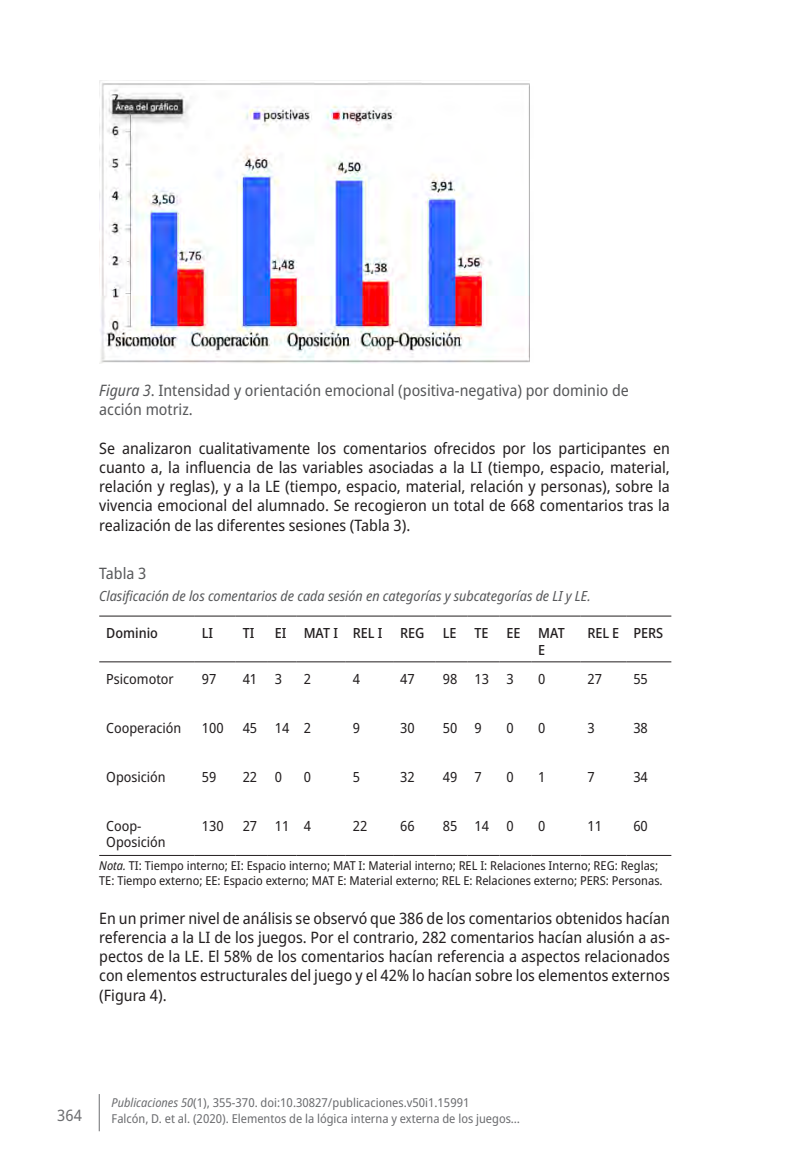
<style>
.page{position:relative;width:794px;height:1166px;background:#fff}
.page>*{position:absolute;margin:0;border:0;box-sizing:border-box;transform-origin:0 0}
.t1{font:semi-condensed 15.75px/19.2px "Noto Sans";color:#231f20;text-align:justify}
.piedefoto{font:semi-condensed 15.75px/19.2px "Noto Sans";color:#57585a}
.leyenda_numerotabla{font:semi-condensed 15.75px "Noto Sans";color:#57585a}
.t2{font:semi-condensed 15.75px "Noto Sans";color:#6c6d70}
.tablas_txt{font:semi-condensed 14px/16.8px "Noto Sans";color:#231f20}
.piedetabla{font:italic semi-condensed 14px "Noto Sans";color:#57585a}
.tablas_heading{font:500 semi-condensed 14px/16.8px "Noto Sans";color:#231f20}
.tablas_notas_fin{font:semi-condensed 12.25px/14.7px "Noto Sans";color:#231f20}
.t3{font:semi-condensed 12.25px "Noto Sans";color:#6c6d70}
.s1{font-style:italic}
</style>
<div class="page">
<hr style="left:99px;top:1094px;width:1px;height:37px;background:#6c6d70">
<img style="left:99px;top:80px;width:431px;height:283px">
<hr style="left:99px;top:616px;width:96px;height:1px;background:#231f20">
<hr style="left:195px;top:616px;width:41px;height:1px;background:#231f20">
<hr style="left:236px;top:616px;width:32px;height:1px;background:#231f20">
<svg style="left:268px;top:616px;width:29px;height:1px"></svg>
<hr style="left:297px;top:616px;width:49px;height:1px;background:#231f20">
<hr style="left:346px;top:616px;width:47px;height:1px;background:#231f20">
<hr style="left:393px;top:616px;width:43px;height:1px;background:#231f20">
<hr style="left:436px;top:616px;width:31px;height:1px;background:#231f20">
<hr style="left:467px;top:616px;width:32px;height:1px;background:#231f20">
<hr style="left:499px;top:616px;width:32px;height:1px;background:#231f20">
<hr style="left:531px;top:616px;width:49px;height:1px;background:#231f20">
<hr style="left:580px;top:616px;width:46px;height:1px;background:#231f20">
<hr style="left:626px;top:616px;width:45px;height:1px;background:#231f20">
<hr style="left:99px;top:661px;width:96px;height:1px;background:#231f20">
<hr style="left:195px;top:661px;width:41px;height:1px;background:#231f20">
<hr style="left:236px;top:661px;width:32px;height:1px;background:#231f20">
<svg style="left:268px;top:661px;width:29px;height:1px"></svg>
<hr style="left:297px;top:661px;width:49px;height:1px;background:#231f20">
<hr style="left:346px;top:661px;width:47px;height:1px;background:#231f20">
<hr style="left:393px;top:661px;width:43px;height:1px;background:#231f20">
<hr style="left:436px;top:661px;width:31px;height:1px;background:#231f20">
<hr style="left:467px;top:661px;width:32px;height:1px;background:#231f20">
<hr style="left:499px;top:661px;width:32px;height:1px;background:#231f20">
<hr style="left:531px;top:661px;width:49px;height:1px;background:#231f20">
<hr style="left:580px;top:661px;width:46px;height:1px;background:#231f20">
<hr style="left:626px;top:661px;width:45px;height:1px;background:#231f20">
<hr style="left:99px;top:855px;width:96px;height:1px;background:#231f20">
<hr style="left:195px;top:855px;width:41px;height:1px;background:#231f20">
<hr style="left:236px;top:855px;width:32px;height:1px;background:#231f20">
<svg style="left:268px;top:855px;width:29px;height:1px"></svg>
<hr style="left:297px;top:855px;width:49px;height:1px;background:#231f20">
<hr style="left:346px;top:855px;width:47px;height:1px;background:#231f20">
<hr style="left:393px;top:855px;width:43px;height:1px;background:#231f20">
<hr style="left:436px;top:855px;width:31px;height:1px;background:#231f20">
<hr style="left:467px;top:855px;width:32px;height:1px;background:#231f20">
<hr style="left:499px;top:855px;width:32px;height:1px;background:#231f20">
<hr style="left:531px;top:855px;width:49px;height:1px;background:#231f20">
<hr style="left:580px;top:855px;width:46px;height:1px;background:#231f20">
<hr style="left:626px;top:855px;width:45px;height:1px;background:#231f20">
<p class="piedefoto" style="left:99px;top:381px;width:531px"><span class="s1">Figura 3</span>. Intensidad y orientación emocional (positiva-negativa) por dominio de acción motriz.</p>
<p class="t1" style="left:99px;top:439px;width:572px">Se analizaron cualitativamente los comentarios ofrecidos por los participantes en cuanto a, la influencia de las variables asociadas a la LI (tiempo, espacio, material, relación y reglas), y a la LE (tiempo, espacio, material, relación y personas), sobre la vivencia emocional del alumnado. Se recogieron un total de 668 comentarios tras la realización de las diferentes sesiones (Tabla 3).</p>
<p class="leyenda_numerotabla" style="left:99px;top:562px;width:49px">Tabla 3</p>
<p class="piedetabla" style="left:99px;top:586px;width:493px">Clasificación de los comentarios de cada sesión en categorías y subcategorías de LI y LE.</p>
<p class="tablas_heading" style="left:106px;top:625px;width:53px">Dominio</p>
<p class="tablas_heading" style="left:202px;top:625px;width:13px">LI</p>
<p class="tablas_heading" style="left:243px;top:625px;width:13px">TI</p>
<p class="tablas_heading" style="left:275px;top:625px;width:13px">EI</p>
<p class="tablas_heading" style="left:304px;top:625px;width:36px">MAT I</p>
<p class="tablas_heading" style="left:353px;top:625px;width:31px">REL I</p>
<p class="tablas_heading" style="left:400px;top:625px;width:26px">REG</p>
<p class="tablas_heading" style="left:443px;top:625px;width:15px">LE</p>
<p class="tablas_heading" style="left:474px;top:625px;width:16px">TE</p>
<p class="tablas_heading" style="left:506px;top:625px;width:16px">EE</p>
<p class="tablas_heading" style="left:538px;top:625px;width:28px">MAT<br>E</p>
<p class="tablas_heading" style="left:587px;top:625px;width:33px">REL E</p>
<p class="tablas_heading" style="left:633px;top:625px;width:31px">PERS</p>
<p class="tablas_txt" style="left:106px;top:671px;width:69px">Psicomotor</p>
<p class="tablas_txt" style="left:202px;top:671px;width:16px">97</p>
<p class="tablas_txt" style="left:243px;top:671px;width:16px">41</p>
<p class="tablas_txt" style="left:275px;top:671px;width:9px">3</p>
<p class="tablas_txt" style="left:304px;top:671px;width:9px">2</p>
<p class="tablas_txt" style="left:353px;top:671px;width:9px">4</p>
<p class="tablas_txt" style="left:400px;top:671px;width:16px">47</p>
<p class="tablas_txt" style="left:443px;top:671px;width:16px">98</p>
<p class="tablas_txt" style="left:474px;top:671px;width:16px">13</p>
<p class="tablas_txt" style="left:506px;top:671px;width:9px">3</p>
<p class="tablas_txt" style="left:538px;top:671px;width:9px">0</p>
<p class="tablas_txt" style="left:587px;top:671px;width:16px">27</p>
<p class="tablas_txt" style="left:633px;top:671px;width:16px">55</p>
<p class="tablas_txt" style="left:106px;top:719px;width:77px">Cooperación</p>
<p class="tablas_txt" style="left:202px;top:719px;width:23px">100</p>
<p class="tablas_txt" style="left:243px;top:719px;width:16px">45</p>
<p class="tablas_txt" style="left:275px;top:719px;width:16px">14</p>
<p class="tablas_txt" style="left:304px;top:719px;width:9px">2</p>
<p class="tablas_txt" style="left:353px;top:719px;width:9px">9</p>
<p class="tablas_txt" style="left:400px;top:719px;width:16px">30</p>
<p class="tablas_txt" style="left:443px;top:719px;width:16px">50</p>
<p class="tablas_txt" style="left:474px;top:719px;width:9px">9</p>
<p class="tablas_txt" style="left:506px;top:719px;width:9px">0</p>
<p class="tablas_txt" style="left:538px;top:719px;width:9px">0</p>
<p class="tablas_txt" style="left:587px;top:719px;width:9px">3</p>
<p class="tablas_txt" style="left:633px;top:719px;width:16px">38</p>
<p class="tablas_txt" style="left:106px;top:768px;width:61px">Oposición</p>
<p class="tablas_txt" style="left:202px;top:768px;width:16px">59</p>
<p class="tablas_txt" style="left:243px;top:768px;width:16px">22</p>
<p class="tablas_txt" style="left:275px;top:768px;width:9px">0</p>
<p class="tablas_txt" style="left:304px;top:768px;width:9px">0</p>
<p class="tablas_txt" style="left:353px;top:768px;width:9px">5</p>
<p class="tablas_txt" style="left:400px;top:768px;width:16px">32</p>
<p class="tablas_txt" style="left:443px;top:768px;width:16px">49</p>
<p class="tablas_txt" style="left:474px;top:768px;width:9px">7</p>
<p class="tablas_txt" style="left:506px;top:768px;width:9px">0</p>
<p class="tablas_txt" style="left:538px;top:768px;width:9px">1</p>
<p class="tablas_txt" style="left:587px;top:768px;width:9px">7</p>
<p class="tablas_txt" style="left:633px;top:768px;width:16px">34</p>
<p class="tablas_txt" style="left:106px;top:817px;width:61px">Coop-<br>Oposición</p>
<p class="tablas_txt" style="left:202px;top:817px;width:23px">130</p>
<p class="tablas_txt" style="left:243px;top:817px;width:16px">27</p>
<p class="tablas_txt" style="left:275px;top:817px;width:16px">11</p>
<p class="tablas_txt" style="left:304px;top:817px;width:9px">4</p>
<p class="tablas_txt" style="left:353px;top:817px;width:16px">22</p>
<p class="tablas_txt" style="left:400px;top:817px;width:16px">66</p>
<p class="tablas_txt" style="left:443px;top:817px;width:16px">85</p>
<p class="tablas_txt" style="left:474px;top:817px;width:16px">14</p>
<p class="tablas_txt" style="left:506px;top:817px;width:9px">0</p>
<p class="tablas_txt" style="left:538px;top:817px;width:9px">0</p>
<p class="tablas_txt" style="left:587px;top:817px;width:16px">11</p>
<p class="tablas_txt" style="left:633px;top:817px;width:16px">60</p>
<p class="tablas_notas_fin" style="left:99px;top:859px;width:565px"><span class="s1">Nota.</span> TI: Tiempo interno; EI: Espacio interno; MAT I: Material interno; REL I: Relaciones Interno; REG: Reglas;<br>TE: Tiempo externo; EE: Espacio externo; MAT E: Material externo; REL E: Relaciones externo; PERS: Personas.</p>
<p class="t1" style="left:99px;top:908px;width:572px">En un primer nivel de análisis se observó que 386 de los comentarios obtenidos hacían referencia a la LI de los juegos. Por el contrario, 282 comentarios hacían alusión a as&shy;pectos de la LE. El 58% de los comentarios hacían referencia a aspectos relacionados con elementos estructurales del juego y el 42% lo hacían sobre los elementos externos (Figura 4).</p>
<p class="t3" style="left:112px;top:1094px;width:359px"><span class="s1">Publicaciones 50</span>(1), 355-370. doi:10.30827/publicaciones.v50i1.15991</p>
<p class="t2" style="left:57px;top:1104px;width:26px">364</p>
<p class="t3" style="left:112px;top:1110px;width:410px">Falcón, D. et al. (2020). Elementos de la lógica interna y externa de los juegos…</p>
</div>
